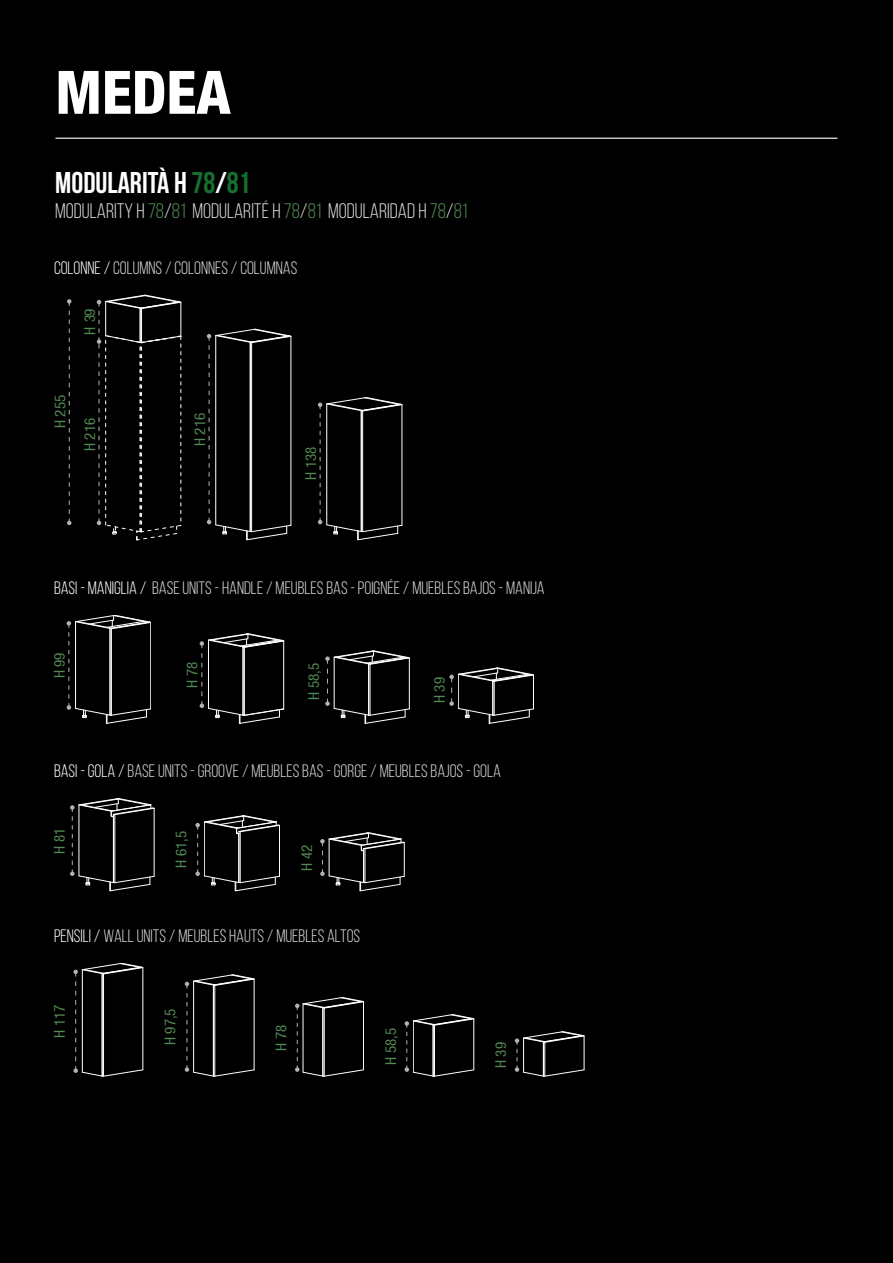
<style>
.page{position:relative;width:893px;height:1263px;background:#000}
.page>*{position:absolute;margin:0;border:0;box-sizing:border-box;transform-origin:0 0}
.t1{font:800 condensed 60px "Helvetica Neue LT";color:#fff}
.t2{font:700 30px "Bebas Neue";color:#fff}
.t3{font:21px "Bebas Neue";color:#dadada}
.t4{font:18px "Bebas Neue";color:#dadada}
.t5{font:condensed 15px "Helvetica Neue LT";color:#528a53}
.s1{color:#157030}
.s2{color:#528a53}
.s3{color:#fff}
</style>
<div class="page">
<hr style="left:56px;top:138px;width:781px;height:1px;background:#fff">
<hr style="left:154px;top:808px;width:1px;height:68px;background:#fff">
<svg style="left:70px;top:798px;width:84px;height:93px"></svg>
<svg style="left:195px;top:815px;width:85px;height:76px"></svg>
<svg style="left:320px;top:832px;width:85px;height:59px"></svg>
<svg style="left:67px;top:615px;width:84px;height:109px"></svg>
<svg style="left:200px;top:633px;width:84px;height:91px"></svg>
<svg style="left:325px;top:650px;width:85px;height:74px"></svg>
<svg style="left:449px;top:668px;width:85px;height:56px"></svg>
<svg style="left:295px;top:997px;width:69px;height:80px"></svg>
<hr style="left:254px;top:979px;width:1px;height:91px;background:#fff">
<svg style="left:185px;top:974px;width:69px;height:103px"></svg>
<hr style="left:143px;top:967px;width:1px;height:103px;background:#fff">
<svg style="left:73px;top:963px;width:70px;height:114px"></svg>
<hr style="left:474px;top:1019px;width:1px;height:51px;background:#fff">
<svg style="left:405px;top:1014px;width:69px;height:63px"></svg>
<hr style="left:584px;top:1036px;width:1px;height:34px;background:#fff">
<svg style="left:515px;top:1031px;width:69px;height:46px"></svg>
<svg style="left:318px;top:397px;width:85px;height:143px"></svg>
<svg style="left:97px;top:294px;width:85px;height:246px"></svg>
<svg style="left:67px;top:299px;width:5px;height:226px"></svg>
<svg style="left:207px;top:329px;width:85px;height:211px"></svg>
<h1 class="t1" style="left:55px;top:55px;width:177px">MEDEA</h1>
<h2 class="t2" style="left:55px;top:166px;width:197px">MODULARITÀ H <span class="s1">78</span>/<span class="s1">81</span></h2>
<p class="t3" style="left:55px;top:200px;width:414px">MODULARITY H <span class="s2">78</span>/<span class="s2">81</span> MODULARITÉ H<span class="s2">78</span>/<span class="s2">81</span> MODULARIDAD H <span class="s2">78</span>/<span class="s2">81</span></p>
<p class="t4" style="left:54px;top:258px;width:245px"><span class="s3">COLONNE /</span> COLUMNS / COLONNES / COLUMNAS</p>
<p class="t5" style="left:81px;top:335px;width:28px;rotate:-90deg">H 39</p>
<p class="t5" style="left:51px;top:428px;width:35px;rotate:-90deg">H 255</p>
<p class="t5" style="left:81px;top:451px;width:35px;rotate:-90deg">H 216</p>
<p class="t5" style="left:191px;top:446px;width:35px;rotate:-90deg">H 216</p>
<p class="t5" style="left:302px;top:480px;width:35px;rotate:-90deg">H 138</p>
<p class="t4" style="left:54px;top:578px;width:492px"><span class="s3">BASI - MANIGLIA /</span> BASE UNITS - HANDLE / MEUBLES BAS - POIGNÉE / MUEBLES BAJOS - MANIJA</p>
<p class="t5" style="left:51px;top:678px;width:28px;rotate:-90deg">H 99</p>
<p class="t5" style="left:184px;top:688px;width:28px;rotate:-90deg">H 78</p>
<p class="t5" style="left:305px;top:699px;width:38px;rotate:-90deg">H 58,5</p>
<p class="t5" style="left:431px;top:703px;width:28px;rotate:-90deg">H 39</p>
<p class="t4" style="left:54px;top:761px;width:448px"><span class="s3">BASI - GOLA /</span> BASE UNITS - GROOVE / MEUBLES BAS - GORGE / MEUBLES BAJOS - GOLA</p>
<p class="t5" style="left:51px;top:854px;width:28px;rotate:-90deg">H 81</p>
<p class="t5" style="left:173px;top:868px;width:38px;rotate:-90deg">H 61,5</p>
<p class="t5" style="left:298px;top:870px;width:28px;rotate:-90deg">H 42</p>
<p class="t4" style="left:54px;top:926px;width:308px"><span class="s3">PENSILI /</span> WALL UNITS / MEUBLES HAUTS / MUEBLES ALTOS</p>
<p class="t5" style="left:51px;top:1038px;width:35px;rotate:-90deg">H 117</p>
<p class="t5" style="left:161px;top:1045px;width:38px;rotate:-90deg">H 97,5</p>
<p class="t5" style="left:273px;top:1051px;width:28px;rotate:-90deg">H 78</p>
<p class="t5" style="left:382px;top:1065px;width:38px;rotate:-90deg">H 58,5</p>
<p class="t5" style="left:492px;top:1068px;width:28px;rotate:-90deg">H 39</p>
</div>
